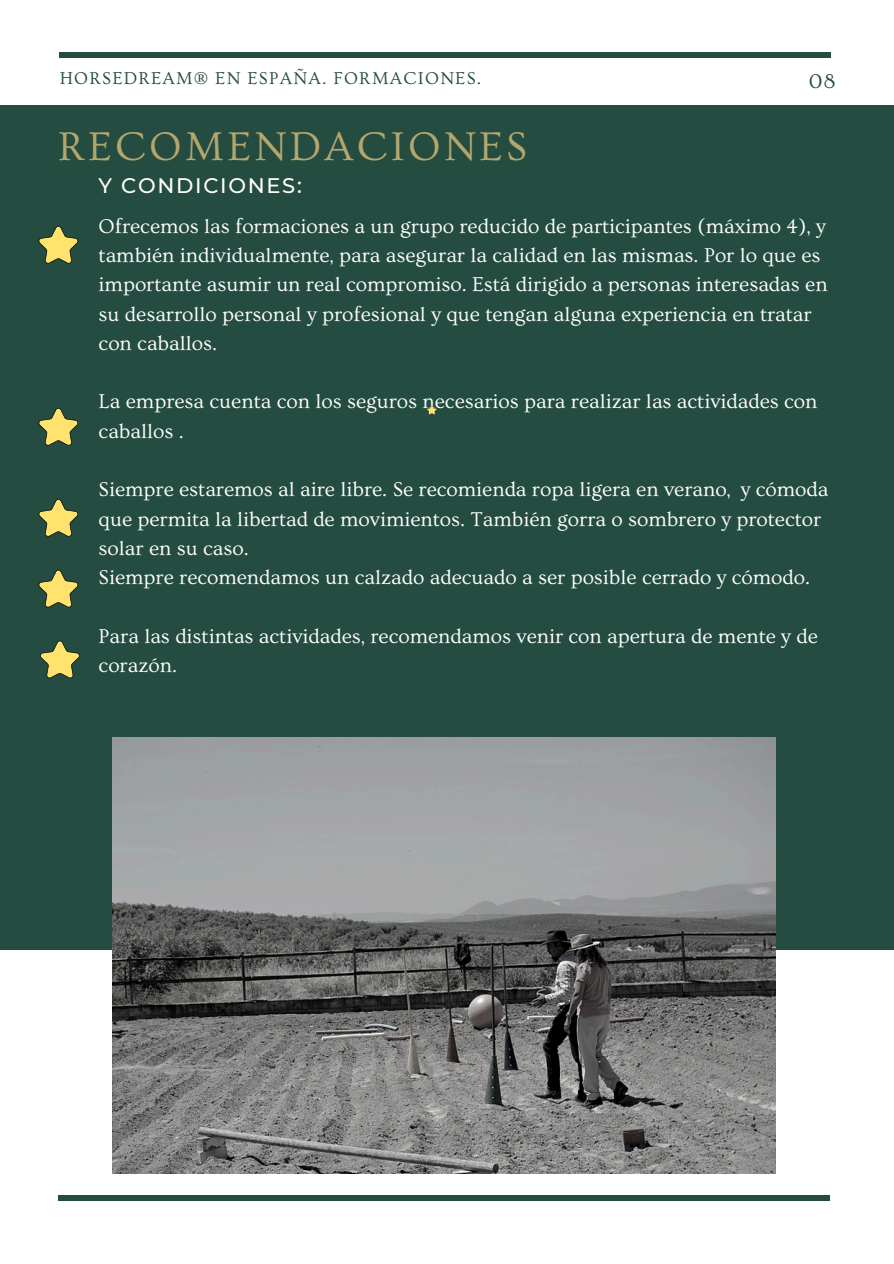
<style>
.page{position:relative;width:894px;height:1264px;background:#fff}
.page>*{position:absolute;margin:0;border:0;box-sizing:border-box;transform-origin:0 0}
.t1{font:42px "Ovo";letter-spacing:.08em;color:#b4a76e}
.t2{font:21px/29.2px "Ovo";color:#fff}
.t3{font:500 21px "Montserrat";letter-spacing:.08em;color:#fff}
.t4{font:21px "Ovo";color:#244c41}
.t5{font:18px "Ovo";letter-spacing:.07em;color:#244c41}
</style>
<div class="page">
<div style="left:0;top:105px;width:893px;height:844px;background:#244c41"></div>
<hr style="left:60px;top:53px;width:770px;height:4px;background:#244c41">
<div style="left:58px;top:1195px;width:771px;height:5px;background:#244c41"></div>
<img style="left:112px;top:737px;width:663px;height:436px">
<svg style="left:38px;top:226px;width:41px;height:38px"></svg>
<svg style="left:38px;top:408px;width:41px;height:38px"></svg>
<svg style="left:427px;top:405px;width:10px;height:9px"></svg>
<svg style="left:38px;top:499px;width:40px;height:38px"></svg>
<svg style="left:38px;top:570px;width:41px;height:38px"></svg>
<svg style="left:40px;top:640px;width:40px;height:38px"></svg>
<p class="t5" style="left:60px;top:69px;width:423px">HORSEDREAM® EN ESPAÑA. FORMACIONES.</p>
<p class="t4" style="left:808px;top:69px;width:28px">08</p>
<p class="t1" style="left:58px;top:124px;width:470px">RECOMENDACIONES</p>
<p class="t3" style="left:99px;top:172px;width:204px">Y CONDICIONES:</p>
<p class="t2" style="left:99px;top:212px;width:730px">Ofrecemos las formaciones a un grupo reducido de participantes (máximo 4), y también individualmente, para asegurar la calidad en las mismas. Por lo que es importante asumir un real compromiso. Está dirigido a personas interesadas en su desarrollo personal y profesional y que tengan alguna experiencia en tratar con caballos.</p>
<h1 class="t2" style="left:99px;top:387px;width:720px">La empresa cuenta con los seguros necesarios para realizar las actividades con caballos .</h1>
<h2 class="t2" style="left:99px;top:475px;width:731px">Siempre estaremos al aire libre. Se recomienda ropa ligera en verano, y cómoda que permita la libertad de movimientos. También gorra o sombrero y protector solar en su caso.<br>Siempre recomendamos un calzado adecuado a ser posible cerrado y cómodo.</h2>
<p class="t2" style="left:99px;top:621px;width:720px">Para las distintas actividades, recomendamos venir con apertura de mente y de corazón.</p>
</div>
